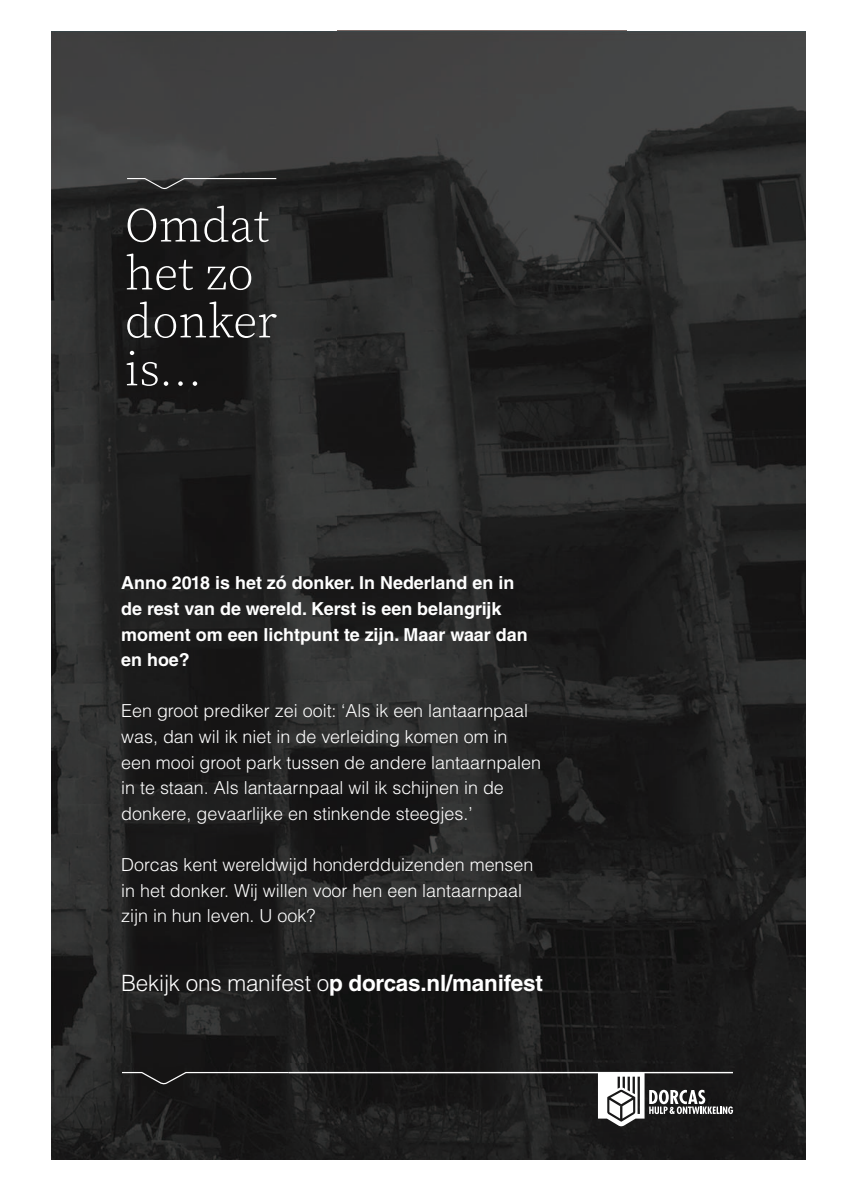
<style>
.page{position:relative;width:842px;height:1191px;background:#fff}
.page>*{position:absolute;margin:0;border:0;box-sizing:border-box;transform-origin:0 0}
.t1{font:700 22.5px "Helvetica LT Std";letter-spacing:-.01em;color:#fff}
.t2{font:300 17.9px/25.6px "Helvetica LT Std";color:#fff}
.t3{font:700 17.9px/25.6px "Helvetica LT Std";color:#fff}
.s1{font-weight:300}
</style>
<div class="page">
<img style="left:51px;top:31px;width:754px;height:1129px">
<svg style="left:126px;top:177px;width:151px;height:14px;background:#373737"></svg>
<svg style="left:127px;top:351px;width:70px;height:35px;background:#2d2c2c"></svg>
<svg style="left:127px;top:301px;width:150px;height:37px;background:#403f3f"></svg>
<svg style="left:127px;top:254px;width:124px;height:36px;background:#393939"></svg>
<svg style="left:128px;top:206px;width:141px;height:36px;background:#444"></svg>
<svg style="left:121px;top:1071px;width:169px;height:15px;background:#2a2929"></svg>
<hr style="left:289px;top:1072px;width:444px;height:1px;background:#fff">
<svg style="left:598px;top:1073px;width:135px;height:53px"></svg>
<p class="t3" style="left:121px;top:572px;width:408px">Anno 2018 is het zó donker. In Nederland en in de rest van de wereld. Kerst is een belangrijk moment om een lichtpunt te zijn. Maar waar dan en hoe?</p>
<p class="t2" style="left:121px;top:700px;width:421px">Een groot prediker zei ooit: ‘Als ik een lantaarnpaal was, dan wil ik niet in de verleiding komen om in een mooi groot park tussen de andere lantaarnpalen in te staan. Als lantaarnpaal wil ik schijnen in de donkere, gevaarlijke en stinkende steegjes.’</p>
<p class="t2" style="left:121px;top:854px;width:414px">Dorcas kent wereldwijd honderdduizenden mensen in het donker. Wij willen voor hen een lantaarnpaal zijn in hun leven. U ook?</p>
<p class="t1" style="left:121px;top:975px;width:423px"><span class="s1">Bekijk ons manifest o</span>p dorcas.nl/manifest</p>
</div>
